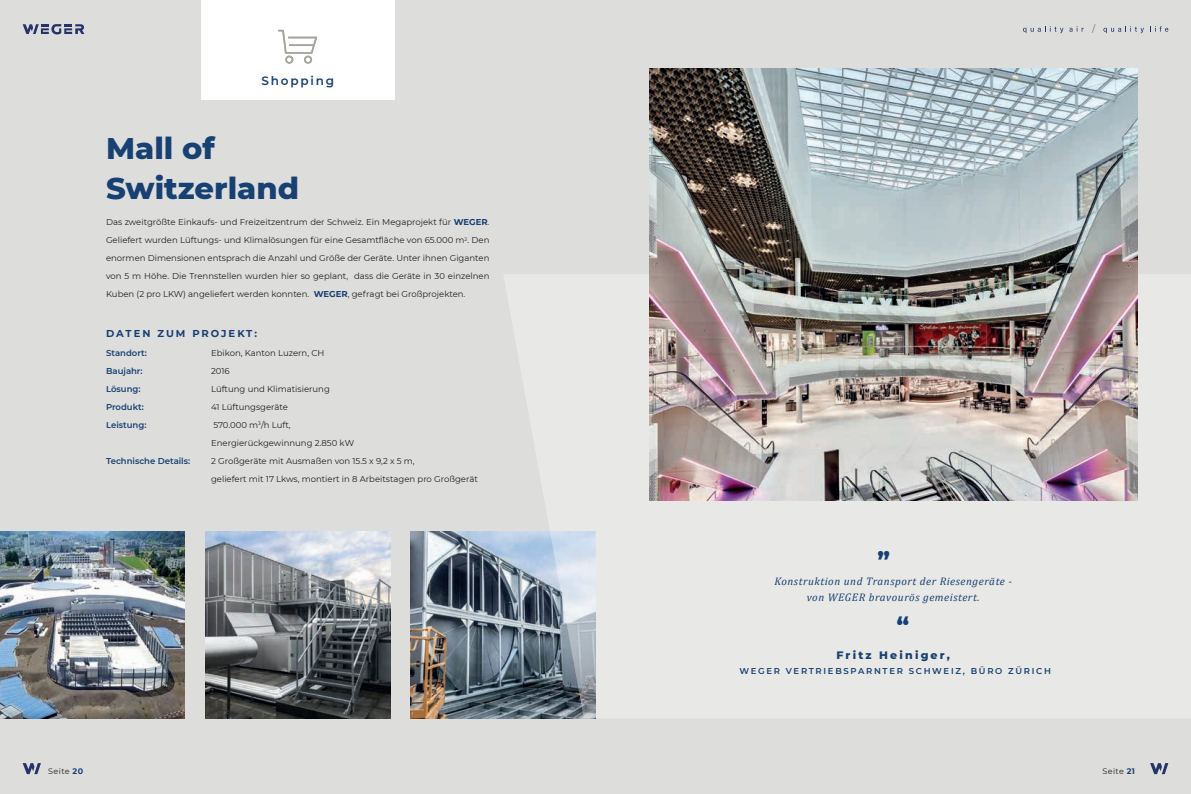
<style>
.page{position:relative;width:1191px;height:794px;background:#dddddb}
.page>*{position:absolute;margin:0;border:0;box-sizing:border-box;transform-origin:0 0}
.t1{font:800 30.5px/40px "Montserrat";color:#174073}
.t2{font:800 23px "Montserrat";color:#174073}
.t3{font:600 12px "Montserrat";letter-spacing:.15em;color:#174073}
.t4{font:italic 11px/16px "Cambria";letter-spacing:.05em;color:#174073;text-align:center}
.t5{font:800 11px "Montserrat";letter-spacing:.2em;color:#174073}
.t6{font:700 10px "Montserrat";letter-spacing:.2em;color:#174073}
.t7{font:8.5px/18px "Montserrat";color:#231f20}
.t8{font:600 8.5px "Montserrat";color:#174073}
.t9{font:600 8.5px "Montserrat";letter-spacing:.2em;color:#174073}
.t10{font:8px "Montserrat";letter-spacing:.05em;color:#231f20}
.s1{font-weight:700;color:#174073}
</style>
<div class="page">
<svg style="left:1150px;top:763px;width:18px;height:11px"></svg>
<svg style="left:23px;top:763px;width:18px;height:11px"></svg>
<svg style="left:1091px;top:24px;width:4px;height:9px"></svg>
<svg style="left:1103px;top:26px;width:41px;height:7px"></svg>
<svg style="left:1150px;top:26px;width:18px;height:6px"></svg>
<svg style="left:1023px;top:26px;width:40px;height:7px"></svg>
<svg style="left:1069px;top:26px;width:14px;height:6px"></svg>
<svg style="left:23px;top:24px;width:61px;height:10px"></svg>
<div style="left:201px;top:0;width:193px;height:100px;background:#fff"></div>
<img style="left:0;top:532px;width:184px;height:186px">
<img style="left:205px;top:532px;width:185px;height:186px">
<img style="left:411px;top:532px;width:92px;height:186px">
<svg style="left:278px;top:30px;width:39px;height:34px"></svg>
<svg style="left:503px;top:274px;width:688px;height:444px;fill:#e8e8e6"></svg>
<img style="left:649px;top:68px;width:488px;height:432px">
<h3 class="t3" style="left:261px;top:72px;width:74px">Shopping</h3>
<h1 class="t1" style="left:106px;top:127px;width:195px">Mall of<br>Switzerland</h1>
<p class="t7" style="left:106px;top:213px;width:385px;text-align:justify">Das zweitgrößte Einkaufs- und Freizeitzentrum der Schweiz. Ein Megaprojekt für <span class="s1">WEGER</span>.<br>Geliefert wurden Lüftungs- und Klimalösungen für eine Gesamtfläche von 65.000 m<sup>2</sup>. Den enormen Dimensionen entsprach die Anzahl und Größe der Geräte. Unter ihnen Giganten von 5 m Höhe. Die Trennstellen wurden hier so geplant, dass die Geräte in 30 einzelnen Kuben (2 pro LKW) angeliefert werden konnten. <span class="s1">WEGER</span>, gefragt bei Großprojekten.</p>
<p class="t6" style="left:106px;top:326px;width:152px">DATEN ZUM PROJEKT:</p>
<p class="t8" style="left:106px;top:347px;width:42px">Standort:</p>
<p class="t7" style="left:211px;top:344px;width:115px">Ebikon, Kanton Luzern, CH</p>
<p class="t8" style="left:106px;top:365px;width:38px">Baujahr:</p>
<p class="t7" style="left:211px;top:362px;width:20px">2016</p>
<p class="t8" style="left:106px;top:383px;width:36px">Lösung:</p>
<p class="t7" style="left:211px;top:380px;width:120px">Lüftung und Klimatisierung</p>
<p class="t8" style="left:106px;top:401px;width:39px">Produkt:</p>
<p class="t7" style="left:211px;top:398px;width:78px">41 Lüftungsgeräte</p>
<p class="t8" style="left:106px;top:419px;width:42px">Leistung:</p>
<p class="t7" style="left:211px;top:416px;width:144px">570.000 m<sup>3</sup>/h Luft,<br>Energierückgewinnung 2.850 kW</p>
<p class="t8" style="left:106px;top:455px;width:86px">Technische Details:</p>
<p class="t7" style="left:211px;top:452px;width:268px">2 Großgeräte mit Ausmaßen von 15.5 x 9,2 x 5 m,<br>geliefert mit 17 Lkws, montiert in 8 Arbeitstagen pro Großgerät</p>
<h2 class="t2" style="left:877px;top:531px;width:14px">„</h2>
<p class="t4" style="left:774px;top:572px;width:239px">Konstruktion und Transport der Riesengeräte - von WEGER bravourös gemeistert.</p>
<h2 class="t2" style="left:909px;top:645px;width:14px;rotate:-180deg">„</h2>
<p class="t5" style="left:836px;top:647px;width:115px">Fritz Heiniger,</p>
<p class="t9" style="left:739px;top:664px;width:313px">WEGER VERTRIEBSPARNTER SCHWEIZ, BÜRO ZÜRICH</p>
<p class="t10" style="left:48px;top:766px;width:36px">Seite <span class="s1">20</span></p>
<p class="t10" style="left:1102px;top:766px;width:34px">Seite <span class="s1">21</span></p>
</div>
